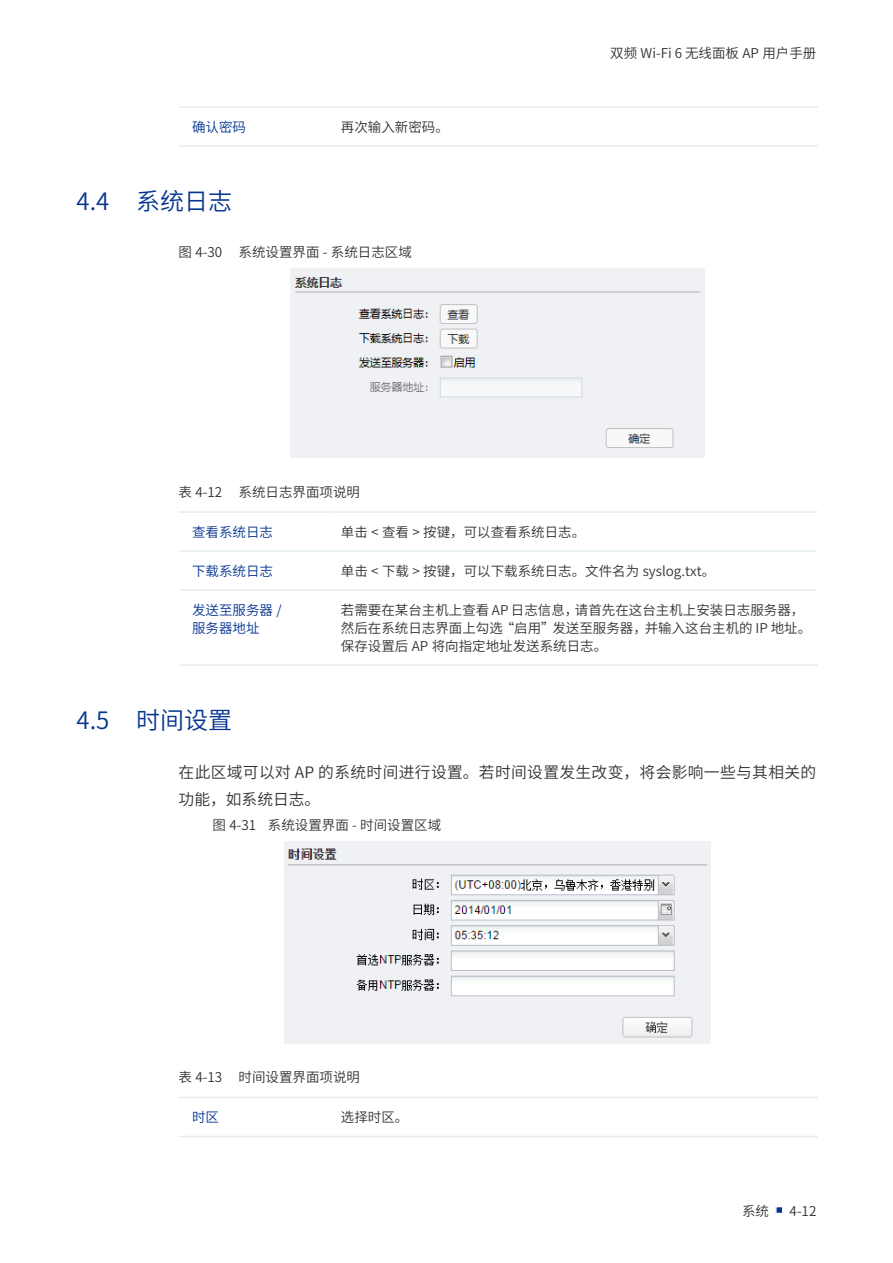
<style>
.page{position:relative;width:893px;height:1263px;background:#fff}
.page>*{position:absolute;margin:0;border:0;box-sizing:border-box;transform-origin:0 0}
.t1{font:24px "Source Han Sans CN";color:#063591}
.UG模块化正文{font:15.75px/27px "Source Han Sans CN";letter-spacing:.02em;color:#333}
.界面项说明文字{font:13.5px/18px "Source Han Sans CN";color:#333}
.界面项目栏{font:13.5px/18px "Source Han Sans CN";color:#063591}
</style>
<div class="page">
<div style="left:776px;top:1206px;width:7px;height:7px;background:#063591"></div>
<div style="left:775px;top:1206px;width:8px;height:8px;border:2px solid #fff"></div>
<hr style="left:179px;top:145px;width:149px;height:2px;background:#e4edf2">
<hr style="left:328px;top:145px;width:490px;height:2px;background:#e4edf2">
<hr style="left:179px;top:106px;width:149px;height:2px;background:#e4edf2">
<hr style="left:328px;top:106px;width:490px;height:2px;background:#e4edf2">
<img style="left:290px;top:269px;width:415px;height:189px">
<hr style="left:179px;top:511px;width:149px;height:2px;background:#e4edf2">
<hr style="left:328px;top:511px;width:490px;height:2px;background:#e4edf2">
<hr style="left:179px;top:664px;width:149px;height:2px;background:#e4edf2">
<hr style="left:328px;top:664px;width:490px;height:2px;background:#e4edf2">
<hr style="left:180px;top:550px;width:148px;height:2px;background:#e4edf2">
<hr style="left:328px;top:550px;width:488px;height:2px;background:#e4edf2">
<hr style="left:180px;top:589px;width:148px;height:2px;background:#e4edf2">
<hr style="left:328px;top:589px;width:488px;height:2px;background:#e4edf2">
<img style="left:285px;top:842px;width:425px;height:201px">
<hr style="left:179px;top:1097px;width:149px;height:1px;background:#e4edf2">
<hr style="left:328px;top:1097px;width:490px;height:1px;background:#e4edf2">
<hr style="left:179px;top:1136px;width:149px;height:1px;background:#e4edf2">
<hr style="left:328px;top:1136px;width:490px;height:1px;background:#e4edf2">
<p class="界面项目栏" style="left:192px;top:118px;width:55px">确认密码</p>
<p class="界面项说明文字" style="left:341px;top:118px;width:109px">再次输入新密码。</p>
<p class="t1" style="left:77px;top:188px;width:157px">4.4 系统日志</p>
<p class="界面项说明文字" style="left:179px;top:243px;width:235px">图 4-30 系统设置界面 - 系统日志区域</p>
<p class="界面项说明文字" style="left:610px;top:44px;width:208px">双频 Wi-Fi 6 无线面板 AP 用户手册</p>
<p class="界面项说明文字" style="left:179px;top:483px;width:183px">表 4-12 系统日志界面项说明</p>
<p class="界面项目栏" style="left:192px;top:523px;width:82px">查看系统日志</p>
<p class="界面项说明文字" style="left:341px;top:523px;width:246px">单击 &lt; 查看 &gt; 按键，可以查看系统日志。</p>
<p class="界面项目栏" style="left:192px;top:562px;width:82px">下载系统日志</p>
<p class="界面项说明文字" style="left:341px;top:562px;width:376px">单击 &lt; 下载 &gt; 按键，可以下载系统日志。文件名为 syslog.txt。</p>
<p class="界面项目栏" style="left:192px;top:601px;width:91px">发送至服务器 /服务器地址</p>
<p class="界面项说明文字" style="left:341px;top:601px;width:472px">若需要在某台主机上查看 AP 日志信息，请首先在这台主机上安装日志服务器，然后在系统日志界面上勾选“启用”发送至服务器，并输入这台主机的 IP 地址。保存设置后 AP 将向指定地址发送系统日志。</p>
<p class="t1" style="left:77px;top:707px;width:157px">4.5 时间设置</p>
<p class="UG模块化正文" style="left:179px;top:759px;width:639px">在此区域可以对 AP 的系统时间进行设置。若时间设置发生改变，将会影响一些与其相关的功能，如系统日志。</p>
<p class="界面项说明文字" style="left:213px;top:816px;width:230px">图 4-31 系统设置界面 - 时间设置区域</p>
<p class="界面项说明文字" style="left:179px;top:1069px;width:183px">表 4-13 时间设置界面项说明</p>
<p class="界面项目栏" style="left:192px;top:1108px;width:28px">时区</p>
<p class="界面项说明文字" style="left:341px;top:1108px;width:69px">选择时区。</p>
<p class="界面项说明文字" style="left:742px;top:1202px;width:29px">系统</p>
<p class="界面项说明文字" style="left:790px;top:1202px;width:28px">4-12</p>
</div>
